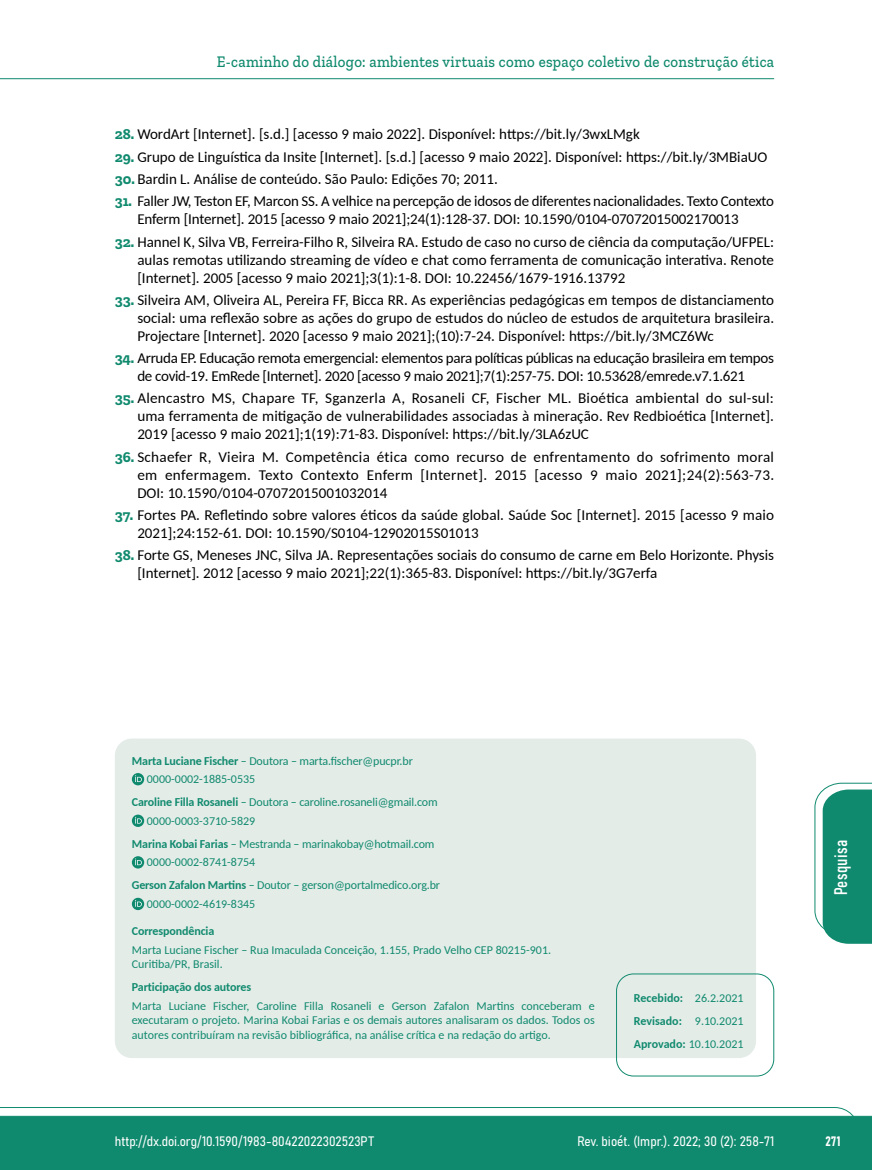
<style>
.page{position:relative;width:872px;height:1170px;background:#fff}
.page>*{position:absolute;margin:0;border:0;box-sizing:border-box;transform-origin:0 0}
.t1{font:18px "Bahnschrift";letter-spacing:.02em;color:#fff}
.t2{font:500 16.5px "Zilla Slab";letter-spacing:.02em;color:#108a6e;scale:.9 1}
.t3{font:15px/18px "Carlito";color:#000;text-align:justify}
.t4{font:15px/18px "Carlito";letter-spacing:-.02em;color:#000;text-align:center}
.t5{font:13.5px "Bahnschrift";color:#fff}
.t6{font:12px/18.6px "Carlito";color:#108a6e}
.t7{font:700 12px "Carlito";letter-spacing:-.01em;color:#108a6e}
.s1{font-family:"Zilla Slab";font-weight:700;color:#108a6e}
.s2{font-weight:700}
</style>
<div class="page">
<svg style="left:0;top:1107px;width:859px;height:62px;background:#2e9880"></svg>
<hr style="left:0;top:78px;width:774px;height:1px;background:#108a6e">
<div style="left:115px;top:738px;width:641px;height:319px;background:#e4ece8;border-radius:17px"></div>
<div style="left:132px;top:773px;width:12px;height:12px;background:#108a6e;border-radius:50%"></div>
<svg style="left:135px;top:775px;width:7px;height:7px"></svg>
<svg style="left:132px;top:814px;width:12px;height:12px"></svg>
<svg style="left:135px;top:816px;width:7px;height:7px"></svg>
<svg style="left:132px;top:856px;width:12px;height:12px"></svg>
<svg style="left:135px;top:858px;width:7px;height:7px"></svg>
<svg style="left:132px;top:897px;width:12px;height:13px"></svg>
<svg style="left:135px;top:899px;width:7px;height:7px"></svg>
<div style="left:616px;top:973px;width:158px;height:103px;border:1px solid #108a6e;border-radius:17px"></div>
<svg style="left:814px;top:782px;width:58px;height:161px"></svg>
<p class="t2" style="left:217px;top:53px;width:620px">E-caminho do diálogo: ambientes virtuais como espaço coletivo de construção ética</p>
<p class="t3" style="left:115px;top:125px;width:526px"><span class="s1">28.</span> WordArt [Internet]. [s.d.] [acesso 9 maio 2022]. Disponível: https://bit.ly/3wxLMgk</p>
<p class="t3" style="left:115px;top:147px;width:654px"><span class="s1">29.</span> Grupo de Linguística da Insite [Internet]. [s.d.] [acesso 9 maio 2022]. Disponível: https://bit.ly/3MBiaUO</p>
<p class="t3" style="left:115px;top:169px;width:384px"><span class="s1">30.</span> Bardin L. Análise de conteúdo. São Paulo: Edições 70; 2011.</p>
<p class="t3" style="left:137px;top:191px;width:638px;text-indent:-22px"><span class="s1">31.</span> Faller JW, Teston EF, Marcon SS. A velhice na percepção de idosos de diferentes nacionalidades. Texto Contexto<br>Enferm [Internet]. 2015 [acesso 9 maio 2021];24(1):128-37. DOI: 10.1590/0104-07072015002170013</p>
<p class="t3" style="left:137px;top:232px;width:638px;text-indent:-22px"><span class="s1">32.</span> Hannel K, Silva VB, Ferreira-Filho R, Silveira RA. Estudo de caso no curso de ciência da computação/UFPEL: aulas remotas utilizando streaming de vídeo e chat como ferramenta de comunicação interativa. Renote [Internet]. 2005 [acesso 9 maio 2021];3(1):1-8. DOI: 10.22456/1679-1916.13792</p>
<p class="t3" style="left:137px;top:290px;width:638px;text-indent:-22px"><span class="s1">33.</span> Silveira AM, Oliveira AL, Pereira FF, Bicca RR. As experiências pedagógicas em tempos de distanciamento social: uma reflexão sobre as ações do grupo de estudos do núcleo de estudos de arquitetura brasileira.<br>Projectare [Internet]. 2020 [acesso 9 maio 2021];(10):7-24. Disponível: https://bit.ly/3MCZ6Wc</p>
<p class="t4" style="left:115px;top:348px;width:660px"><span class="s1">34.</span> Arruda EP. Educação remota emergencial: elementos para políticas públicas na educação brasileira em tempos de covid-19. EmRede [Internet]. 2020 [acesso 9 maio 2021];7(1):257-75. DOI: 10.53628/emrede.v7.1.621</p>
<p class="t3" style="left:137px;top:388px;width:638px;text-indent:-22px"><span class="s1">35.</span> Alencastro MS, Chapare TF, Sganzerla A, Rosaneli CF, Fischer ML. Bioética ambiental do sul-sul: uma ferramenta de mitigação de vulnerabilidades associadas à mineração. Rev Redbioética [Internet].<br>2019 [acesso 9 maio 2021];1(19):71-83. Disponível: https://bit.ly/3LA6zUC</p>
<p class="t3" style="left:137px;top:447px;width:638px;text-indent:-22px"><span class="s1">36.</span> Schaefer R, Vieira M. Competência ética como recurso de enfrentamento do sofrimento moral em enfermagem. Texto Contexto Enferm [Internet]. 2015 [acesso 9 maio 2021];24(2):563-73.<br>DOI: 10.1590/0104-07072015001032014</p>
<p class="t3" style="left:137px;top:505px;width:638px;text-indent:-22px"><span class="s1">37.</span> Fortes PA. Refletindo sobre valores éticos da saúde global. Saúde Soc [Internet]. 2015 [acesso 9 maio<br>2021];24:152-61. DOI: 10.1590/S0104-12902015S01013</p>
<p class="t3" style="left:137px;top:545px;width:638px;text-indent:-22px"><span class="s1">38.</span> Forte GS, Meneses JNC, Silva JA. Representações sociais do consumo de carne em Belo Horizonte. Physis [Internet]. 2012 [acesso 9 maio 2021];22(1):365-83. Disponível: https://bit.ly/3G7erfa</p>
<p class="t6" style="left:147px;top:750px;width:267px;text-indent:-15px"><span class="s2">Marta Luciane Fischer</span> – Doutora – marta.fischer@pucpr.br<br>0000-0002-1885-0535</p>
<p class="t6" style="left:147px;top:792px;width:292px;text-indent:-15px"><span class="s2">Caroline Filla Rosaneli</span> – Doutora – caroline.rosaneli@gmail.com<br>0000-0003-3710-5829</p>
<p class="t6" style="left:147px;top:833px;width:289px;text-indent:-15px"><span class="s2">Marina Kobai Farias</span> – Mestranda – marinakobay@hotmail.com<br>0000-0002-8741-8754</p>
<p class="t6" style="left:147px;top:875px;width:295px;text-indent:-15px"><span class="s2">Gerson Zafalon Martins</span> – Doutor – gerson@portalmedico.org.br<br>0000-0002-4619-8345</p>
<p class="t7" style="left:132px;top:922px;width:84px">Correspondência</p>
<p class="t6" style="left:132px;top:942px;width:421px;line-height:14.4px">Marta Luciane Fischer – Rua Imaculada Conceição, 1.155, Prado Velho CEP 80215-901.<br>Curitiba/PR, Brasil.</p>
<p class="t7" style="left:132px;top:978px;width:121px">Participação dos autores</p>
<p class="t6" style="left:132px;top:997px;width:464px;line-height:14.4px;text-align:justify">Marta Luciane Fischer, Caroline Filla Rosaneli e Gerson Zafalon Martins conceberam e executaram o projeto. Marina Kobai Farias e os demais autores analisaram os dados. Todos os autores contribuíram na revisão bibliográfica, na análise crítica e na redação do artigo.</p>
<p class="t6" style="left:634px;top:985px;width:111px;line-height:23px;text-align:justify"><span class="s2">Recebido:</span> 26.2.2021<br><span class="s2">Revisado:</span> 9.10.2021<br><span class="s2">Aprovado:</span> 10.10.2021</p>
<p class="t1" style="left:827px;top:895px;width:57px;rotate:-90deg">Pesquisa</p>
<p class="t5" style="left:115px;top:1131px;width:261px">http://dx.doi.org/10.1590/1983-80422022302523PT</p>
<p class="t5" style="left:577px;top:1131px;width:198px">Rev. bioét. (Impr.). 2022; 30 (2): 258-71</p>
<p class="t5" style="left:825px;top:1130px;width:16px">271</p>
</div>
